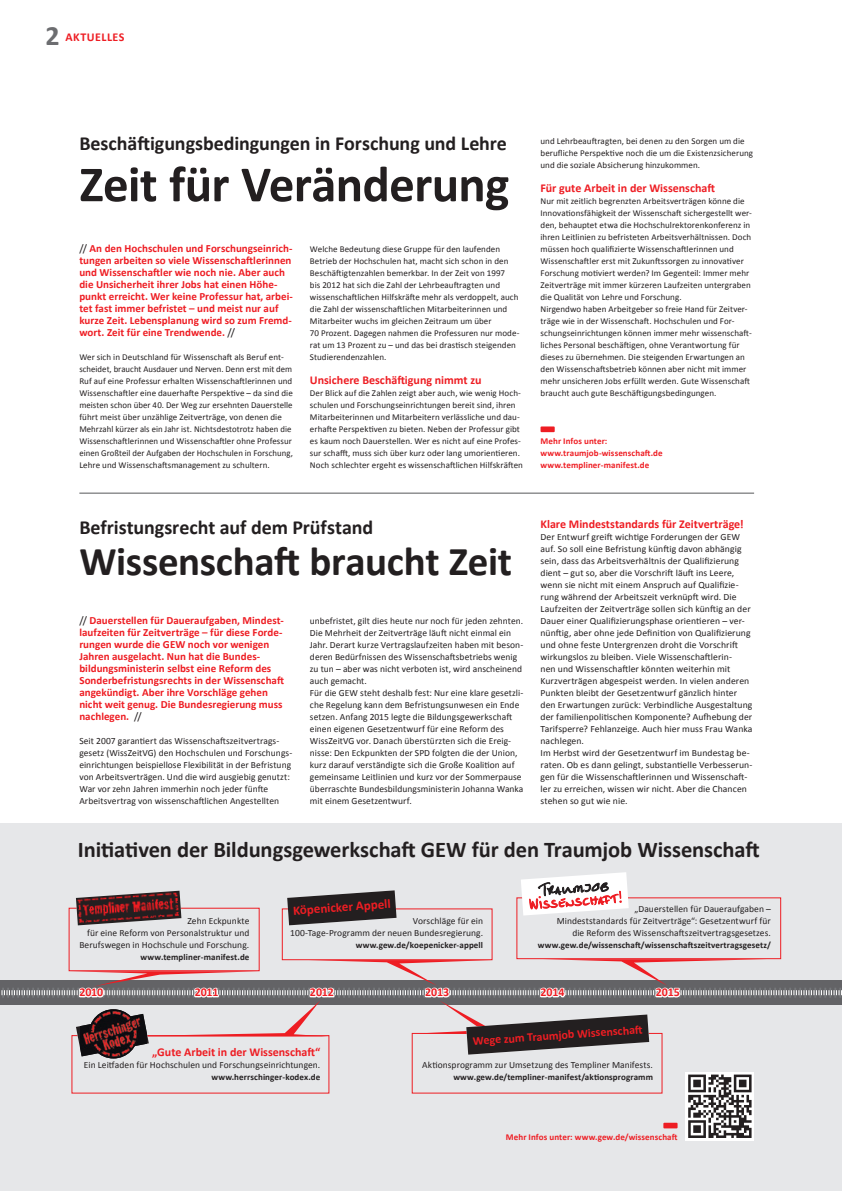
<style>
.page{position:relative;width:842px;height:1191px;background:#fff}
.page>*{position:absolute;margin:0;border:0;box-sizing:border-box;transform-origin:0 0}
.t1{font:700 51px "Calibri";letter-spacing:-.015em;color:#231f20}
.t2{font:700 41px "Calibri";letter-spacing:-.01em;color:#231f20}
.t3{font:700 28px "Calibri";color:#6c6d70}
.t4{font:700 22.5px "Calibri";letter-spacing:-.005em;color:#231f20}
.t5{font:700 20px "Calibri";letter-spacing:-.005em;color:#231f20}
.t6{font:700 13px "Calibri";color:#ee1d23}
.t7{font:700 12px "Calibri";color:#ee1d23}
.t8{font:700 12px "Calibri";letter-spacing:.04em;color:#ee1d23}
.t9{font:700 11px/12px "Calibri";color:#ee1d23}
.t10{font:9.5px/12px "Calibri";letter-spacing:.005em;color:#231f20}
.t11{font:9px/12px "Calibri";letter-spacing:.005em;color:#231f20}
.t12{font:700 9px "Calibri";letter-spacing:.01em;color:#231f20}
.t13{font:700 9px/12px "Calibri";letter-spacing:.01em;color:#ee1d23}
.s1{font-weight:400;color:#231f20}
</style>
<div class="page">
<div style="left:0;top:823px;width:842px;height:368px;background:#e6e7e9"></div>
<div style="left:686px;top:1072px;width:68px;height:68px;background:#fff"></div>
<svg style="left:688px;top:1074px;width:63px;height:64px"></svg>
<div style="left:663px;top:1122px;width:14px;height:6px;background:#ee1d23"></div>
<div style="left:69px;top:907px;width:191px;height:64px;border:1px solid #ee1d23"></div>
<div style="left:516px;top:897px;width:265px;height:62px;border:1px solid #ee1d23"></div>
<img style="left:76px;top:890px;width:105px;height:35px">
<svg style="left:287px;top:890px;width:110px;height:35px"></svg>
<div style="left:540px;top:426px;width:15px;height:6px;background:#ee1d23"></div>
<hr style="left:79px;top:493px;width:675px;height:1px;background:#57585a">
<svg style="left:0;top:959px;width:842px;height:97px"></svg>
<svg style="left:521px;top:872px;width:108px;height:43px"></svg>
<h3 class="t3" style="left:45px;top:18px;width:16px">2</h3>
<p class="t8" style="left:65px;top:29px;width:61px">AKTUELLES</p>
<h3 class="t5" style="left:79px;top:131px;width:429px">Beschäftigungsbedingungen in Forschung und Lehre</h3>
<h1 class="t1" style="left:79px;top:152px;width:431px">Zeit für Veränderung</h1>
<p class="t9" style="left:79px;top:242px;width:215px"><span class="s1">//</span> An den Hochschulen und Forschungseinrich&shy;tungen arbeiten so viele Wissenschaftlerinnen und Wissenschaftler wie noch nie. Aber auch die Unsicherheit ihrer Jobs hat einen Höhe&shy;punkt erreicht. Wer keine Professur hat, arbei&shy;tet fast immer befristet – und meist nur auf kurze Zeit. Lebensplanung wird so zum Fremd&shy;wort. Zeit für eine Trendwende. <span class="s1">//</span></p>
<p class="t11" style="left:79px;top:351px;width:215px">Wer sich in Deutschland für Wissenschaft als Beruf ent&shy;scheidet, braucht Ausdauer und Nerven. Denn erst mit dem Ruf auf eine Professur erhalten Wissenschaftlerinnen und Wissenschaftler eine dauerhafte Perspektive – da sind die meisten schon über 40. Der Weg zur ersehnten Dauerstelle führt meist über unzählige Zeitverträge, von denen die Mehrzahl kürzer als ein Jahr ist. Nichtsdestotrotz haben die Wissenschaftlerinnen und Wissenschaftler ohne Professur einen Großteil der Aufgaben der Hochschulen in Forschung, Lehre und Wissenschaftsmanagement zu schultern.</p>
<p class="t11" style="left:310px;top:243px;width:211px">Welche Bedeutung diese Gruppe für den laufenden Betrieb der Hochschulen hat, macht sich schon in den Beschäftigtenzahlen bemerkbar. In der Zeit von 1997<br>bis 2012 hat sich die Zahl der Lehrbeauftragten und wissenschaftlichen Hilfskräfte mehr als verdoppelt, auch die Zahl der wissenschaftlichen Mitarbeiterinnen und Mitarbeiter wuchs im gleichen Zeitraum um über<br>70 Prozent. Dagegen nahmen die Professuren nur mode&shy;rat um 13 Prozent zu – und das bei drastisch steigenden Studierendenzahlen.</p>
<p class="t7" style="left:310px;top:372px;width:173px">Unsichere Beschäftigung nimmt zu</p>
<p class="t11" style="left:310px;top:387px;width:214px">Der Blick auf die Zahlen zeigt aber auch, wie wenig Hoch&shy;schulen und Forschungseinrichtungen bereit sind, ihren Mitarbeiterinnen und Mitarbeitern verlässliche und dau&shy;erhafte Perspektiven zu bieten. Neben der Professur gibt es kaum noch Dauerstellen. Wer es nicht auf eine Profes&shy;sur schafft, muss sich über kurz oder lang umorientieren.<br>Noch schlechter ergeht es wissenschaftlichen Hilfskräften</p>
<p class="t11" style="left:540px;top:135px;width:214px">und Lehrbeauftragten, bei denen zu den Sorgen um die berufliche Perspektive noch die um die Existenzsicherung und die soziale Absicherung hinzukommen.</p>
<p class="t7" style="left:540px;top:180px;width:176px">Für gute Arbeit in der Wissenschaft</p>
<p class="t11" style="left:540px;top:195px;width:213px">Nur mit zeitlich begrenzten Arbeitsverträgen könne die Innovationsfähigkeit der Wissenschaft sichergestellt wer&shy;den, behauptet etwa die Hochschulrektorenkonferenz in ihren Leitlinien zu befristeten Arbeitsverhältnissen. Doch müssen hoch qualifizierte Wissenschaftlerinnen und Wissenschaftler erst mit Zukunftssorgen zu innovativer Forschung motiviert werden? Im Gegenteil: Immer mehr Zeitverträge mit immer kürzeren Laufzeiten untergraben die Qualität von Lehre und Forschung.<br>Nirgendwo haben Arbeitgeber so freie Hand für Zeitver&shy;träge wie in der Wissenschaft. Hochschulen und For&shy;schungseinrichtungen können immer mehr wissenschaft&shy;liches Personal beschäftigen, ohne Verantwortung für dieses zu übernehmen. Die steigenden Erwartungen an den Wissenschaftsbetrieb können aber nicht mit immer mehr unsicheren Jobs erfüllt werden. Gute Wissenschaft braucht auch gute Beschäftigungsbedingungen.</p>
<p class="t13" style="left:540px;top:435px;width:124px">Mehr Infos unter: www.traumjob-wissenschaft.de www.templiner-manifest.de</p>
<h3 class="t5" style="left:79px;top:514px;width:295px">Befristungsrecht auf dem Prüfstand</h3>
<h2 class="t2" style="left:79px;top:535px;width:434px">Wissenschaft braucht Zeit</h2>
<p class="t9" style="left:79px;top:614px;width:206px"><span class="s1">//</span> Dauerstellen für Daueraufgaben, Mindest&shy;laufzeiten für Zeitverträge – für diese Forde&shy;rungen wurde die GEW noch vor wenigen Jahren ausgelacht. Nun hat die Bundes&shy;bildungsministerin selbst eine Reform des Sonderbefristungsrechts in der Wissenschaft angekündigt. Aber ihre Vorschläge gehen nicht weit genug. Die Bundesregierung muss nachlegen. <span class="s1">//</span></p>
<p class="t10" style="left:79px;top:735px;width:214px">Seit 2007 garantiert das Wissenschaftszeitvertrags&shy;gesetz (WissZeitVG) den Hochschulen und Forschungs&shy;einrichtungen beispiellose Flexibilität in der Befristung von Arbeitsverträgen. Und die wird ausgiebig genutzt:<br>War vor zehn Jahren immerhin noch jeder fünfte Arbeitsvertrag von wissenschaftlichen Angestellten</p>
<p class="t10" style="left:310px;top:615px;width:215px">unbefristet, gilt dies heute nur noch für jeden zehnten.<br>Die Mehrheit der Zeitverträge läuft nicht einmal ein Jahr. Derart kurze Vertragslaufzeiten haben mit beson&shy;deren Bedürfnissen des Wissenschaftsbetriebs wenig zu tun – aber was nicht verboten ist, wird anscheinend auch gemacht.<br>Für die GEW steht deshalb fest: Nur eine klare gesetzli&shy;che Regelung kann dem Befristungsunwesen ein Ende setzen. Anfang 2015 legte die Bildungsgewerkschaft einen eigenen Gesetzentwurf für eine Reform des WissZeitVG vor. Danach überstürzten sich die Ereig&shy;nisse: Den Eckpunkten der SPD folgten die der Union, kurz darauf verständigte sich die Große Koalition auf gemeinsame Leitlinien und kurz vor der Sommerpause überraschte Bundesbildungsministerin Johanna Wanka mit einem Gesetzentwurf.</p>
<p class="t7" style="left:540px;top:516px;width:205px">Klare Mindeststandards für Zeitverträge!</p>
<p class="t10" style="left:540px;top:531px;width:214px">Der Entwurf greift wichtige Forderungen der GEW auf. So soll eine Befristung künftig davon abhängig sein, dass das Arbeitsverhältnis der Qualifizierung dient – gut so, aber die Vorschrift läuft ins Leere, wenn sie nicht mit einem Anspruch auf Qualifizie&shy;rung während der Arbeitszeit verknüpft wird. Die Laufzeiten der Zeitverträge sollen sich künftig an der Dauer einer Qualifizierungsphase orientieren – ver&shy;nünftig, aber ohne jede Definition von Qualifizierung und ohne feste Untergrenzen droht die Vorschrift wirkungslos zu bleiben. Viele Wissenschaftlerin-<br>nen und Wissenschaftler könnten weiterhin mit Kurzverträgen abgespeist werden. In vielen anderen Punkten bleibt der Gesetzentwurf gänzlich hinter den Erwartungen zurück: Verbindliche Ausgestaltung der familienpolitischen Komponente? Aufhebung der Tarifsperre? Fehlanzeige. Auch hier muss Frau Wanka nachlegen.<br>Im Herbst wird der Gesetzentwurf im Bundestag be&shy;raten. Ob es dann gelingt, substantielle Verbesserun&shy;gen für die Wissenschaftlerinnen und Wissenschaft&shy;ler zu erreichen, wissen wir nicht. Aber die Chancen stehen so gut wie nie.</p>
<h3 class="t4" style="left:78px;top:835px;width:683px">Initiativen der Bildungsgewerkschaft GEW für den Traumjob Wissenschaft</h3>
<p class="t10" style="left:79px;top:915px;width:172px;text-align:right">Zehn Eckpunkte<br>für eine Reform von Personalstruktur und<br>Berufswegen in Hochschule und Forschung.</p>
<p class="t12" style="left:141px;top:951px;width:110px">www.templiner-manifest.de</p>
<h3 class="t6" style="left:292px;top:902px;width:99px;rotate:-4deg">Köpenicker Appell</h3>
<p class="t10" style="left:290px;top:915px;width:194px;text-align:right">Vorschläge für ein<br>100-Tage-Programm der neuen Bundesregierung.</p>
<p class="t12" style="left:356px;top:939px;width:129px">www.gew.de/koepenicker-appell</p>
<p class="t10" style="left:557px;top:903px;width:216px;text-align:right">„Dauerstellen für Daueraufgaben –<br>Mindeststandards für Zeitverträge“: Gesetzentwurf für die Reform des Wissenschaftszeitvertragsgesetzes.</p>
<p class="t12" style="left:538px;top:939px;width:234px">www.gew.de/wissenschaft/wissenschaftszeitvertragsgesetz/</p>
<p class="t7" style="left:79px;top:984px;width:25px">2010</p>
<p class="t7" style="left:195px;top:984px;width:25px">2011</p>
<p class="t7" style="left:310px;top:984px;width:26px">2012</p>
<p class="t7" style="left:425px;top:984px;width:26px">2013</p>
<p class="t7" style="left:540px;top:984px;width:25px">2014</p>
<p class="t7" style="left:656px;top:984px;width:26px">2015</p>
<p class="t7" style="left:152px;top:1044px;width:170px">„Gute Arbeit in der Wissenschaft“</p>
<p class="t10" style="left:84px;top:1059px;width:238px">Ein Leitfaden für Hochschulen und Forschungseinrichtungen.</p>
<p class="t12" style="left:211px;top:1071px;width:110px">www.herrschinger-kodex.de</p>
<p class="t7" style="left:472px;top:1033px;width:168px;rotate:-4deg">Wege zum Traumjob Wissenschaft</p>
<p class="t10" style="left:422px;top:1059px;width:232px">Aktionsprogramm zur Umsetzung des Templiner Manifests.</p>
<p class="t12" style="left:453px;top:1071px;width:201px">www.gew.de/templiner-manifest/aktionsprogramm</p>
<p class="t13" style="left:506px;top:1131px;width:173px">Mehr Infos unter: www.gew.de/wissenschaft</p>
</div>
